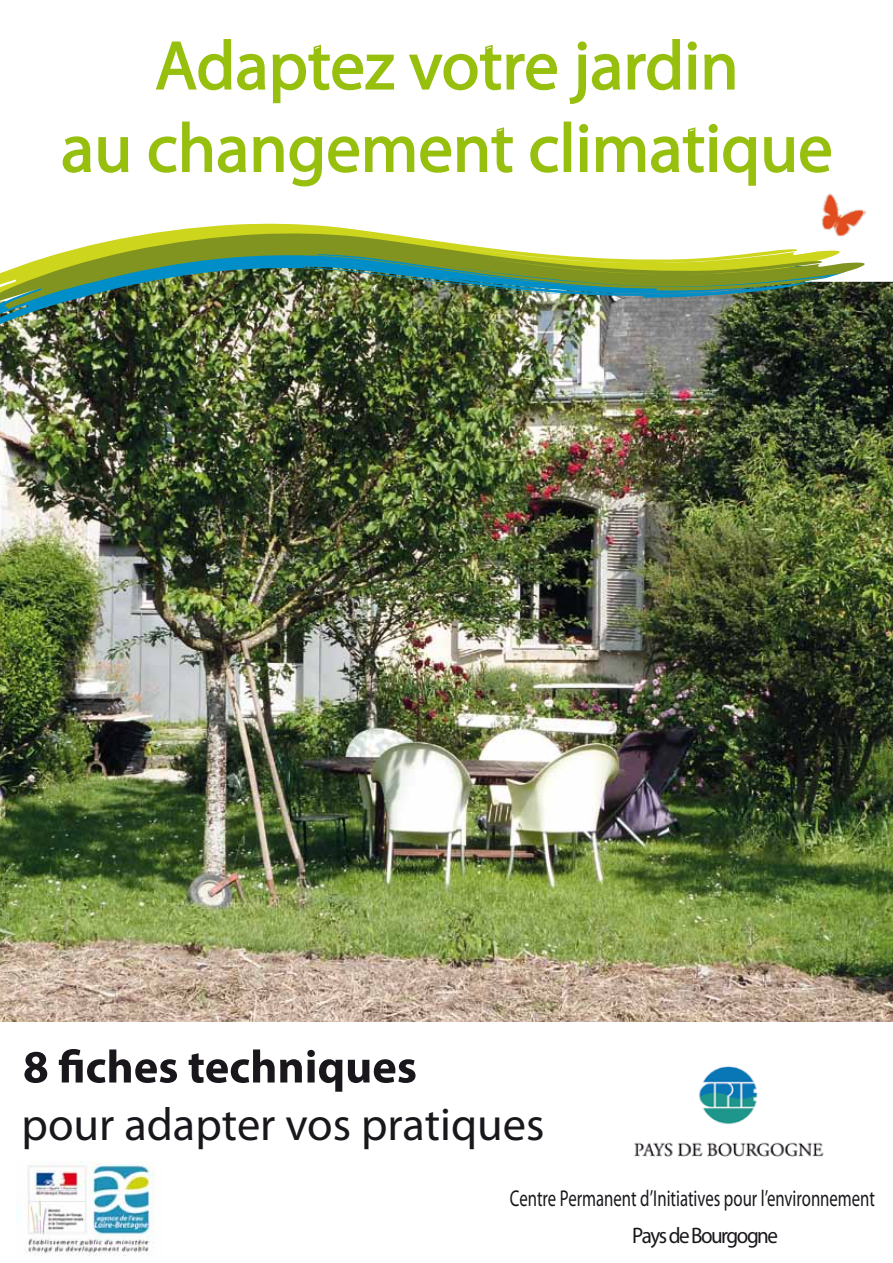
<style>
.page{position:relative;width:893px;height:1263px;background:#fff}
.page>*{position:absolute;margin:0;border:0;box-sizing:border-box;transform-origin:0 0}
.t1{font:69px/82.5px "Myriad Pro";color:#97bf0d;text-align:center}
.t2{font:46.5px "Myriad Pro";color:#1a171c}
.t3{font:22.95px "Myriad Pro";color:#1a171c;scale:.73 1}
.t4{font:22.5px "Myriad Pro";letter-spacing:-.07em;color:#1a171c;scale:.94 1}
</style>
<div class="page">
<img style="left:0;top:282px;width:893px;height:739px">
<svg style="left:155px;top:39px;width:580px;height:65px"></svg>
<svg style="left:62px;top:136px;width:67px;height:37px"></svg>
<svg style="left:148px;top:121px;width:365px;height:66px"></svg>
<svg style="left:530px;top:136px;width:29px;height:37px"></svg>
<div style="left:564px;top:122px;width:7px;height:50px;border:2px solid #97bf0d"></div>
<svg style="left:579px;top:124px;width:252px;height:62px"></svg>
<svg style="left:865px;top:281px;width:28px;height:1px"></svg>
<img style="left:0;top:309px;width:851px;height:18px">
<svg style="left:154px;top:224px;width:226px;height:9px;fill:#cdd51c"></svg>
<img style="left:0;top:233px;width:865px;height:76px">
<img style="left:820px;top:193px;width:46px;height:44px">
<svg style="left:24px;top:1049px;width:392px;height:43px"></svg>
<img style="left:16px;top:1161px;width:139px;height:94px">
<img style="left:634px;top:1066px;width:190px;height:91px">
<p class="t1" style="left:61px;top:23px;width:773px">Adaptez votre jardin<br>au changement climatique</p>
<p class="t2" style="left:22px;top:1096px;width:524px">pour adapter vos pratiques</p>
<p class="t3" style="left:510px;top:1184px;width:502px">Centre Permanent d’Initiatives pour l’environnement</p>
<p class="t4" style="left:632px;top:1221px;width:157px">Pays de Bourgogne</p>
</div>
